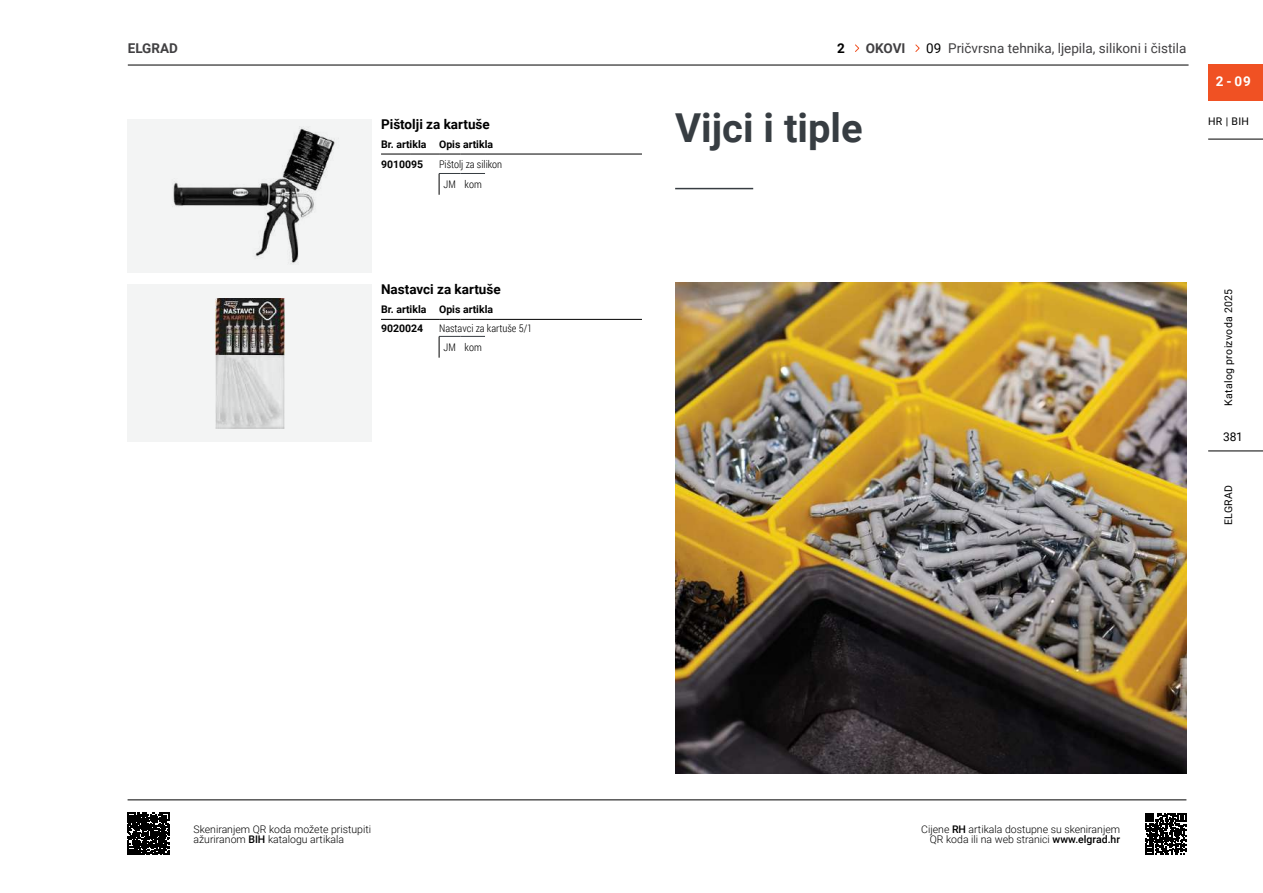
<style>
.page{position:relative;width:1263px;height:893px;background:#fff}
.page>*{position:absolute;margin:0;border:0;box-sizing:border-box;transform-origin:0 0}
.t1{font:700 39.9px "Roboto";color:#373d42}
.t2{font:13.5px "Roboto";color:#414042}
.t3{font:700 13.5px "Roboto";color:#000}
.t4{font:700 13.5px "Roboto";color:#414042}
.t5{font:700 13.5px "Roboto";color:#fff}
.t6{font:12px "Roboto";color:#000}
.t7{font:300 10.5px/10.5px "Roboto";color:#000;text-align:right}
.t8{font:700 10.5px/20.2px "Roboto";color:#000}
.t9{font:300 10.5px/20.4px "Roboto Condensed";color:#000}
.t10{font:10.5px "Roboto";letter-spacing:.03em;color:#000}
.s1{color:#000}
.s2{font-weight:500}
</style>
<div class="page">
<svg style="left:855px;top:44px;width:5px;height:8px"></svg>
<svg style="left:915px;top:44px;width:5px;height:8px"></svg>
<hr style="left:128px;top:65px;width:1060px;height:1px;background:#000">
<hr style="left:1208px;top:139px;width:55px;height:1px;background:#000">
<hr style="left:1208px;top:451px;width:55px;height:1px;background:#000">
<div style="left:1208px;top:64px;width:55px;height:36px;background:#f05123"></div>
<hr style="left:128px;top:800px;width:1058px;height:1px;background:#000">
<svg style="left:1145px;top:813px;width:41px;height:41px"></svg>
<svg style="left:127px;top:813px;width:42px;height:42px;background:#242424"></svg>
<div style="left:128px;top:119px;width:244px;height:154px;background:#f3f4f4"></div>
<svg style="left:381px;top:154px;width:104px;height:1px"></svg>
<hr style="left:485px;top:154px;width:157px;height:1px;background:#000">
<svg style="left:439px;top:173px;width:46px;height:22px"></svg>
<img style="left:172px;top:127px;width:163px;height:137px">
<div style="left:128px;top:284px;width:244px;height:158px;background:#f3f4f4"></div>
<svg style="left:381px;top:319px;width:104px;height:1px"></svg>
<hr style="left:485px;top:319px;width:157px;height:1px;background:#000">
<svg style="left:439px;top:336px;width:46px;height:22px"></svg>
<img style="left:215px;top:298px;width:69px;height:130px">
<img style="left:675px;top:283px;width:511px;height:491px">
<hr style="left:675px;top:188px;width:78px;height:1px;background:#373d42">
<p class="t4" style="left:128px;top:38px;width:52px">ELGRAD</p>
<p class="t3" style="left:837px;top:38px;width:9px">2</p>
<p class="t4" style="left:866px;top:38px;width:41px">OKOVI</p>
<p class="t2" style="left:926px;top:38px;width:262px"><span class="s1">09</span> Pričvrsna tehnika, ljepila, silikoni i čistila</p>
<p class="t5" style="left:1216px;top:71px;width:37px">2 - 09</p>
<h1 class="t1" style="left:675px;top:100px;width:189px">Vijci i tiple</h1>
<p class="t3" style="left:381px;top:115px;width:110px">Pištolji za kartuše</p>
<p class="t10" style="left:1208px;top:114px;width:42px">HR | BIH</p>
<p class="t8" style="left:381px;top:133px;width:114px">Br. artikla Opis artikla<br>9010095</p>
<p class="t9" style="left:443px;top:153px;width:60px;text-indent:-4px">Pištolj za silikon<br>JM kom</p>
<p class="t3" style="left:381px;top:280px;width:121px">Nastavci za kartuše</p>
<p class="t8" style="left:381px;top:299px;width:114px;line-height:18.9px">Br. artikla Opis artikla<br>9020024</p>
<p class="t9" style="left:443px;top:318px;width:90px;line-height:19.2px;text-indent:-4px">Nastavci za kartuše 5/1<br>JM kom</p>
<p class="t7" style="left:194px;top:823px;width:179px;text-align:left">Skeniranjem QR koda možete pristupiti ažuriranom <span class="s2">BIH</span> katalogu artikala</p>
<p class="t10" style="left:1221px;top:406px;width:118px;rotate:-90deg">Katalog proizvoda 2025</p>
<p class="t6" style="left:1223px;top:428px;width:21px">381</p>
<p class="t10" style="left:1221px;top:525px;width:42px;rotate:-90deg">ELGRAD</p>
<p class="t7" style="left:921px;top:823px;width:200px">Cijene <span class="s2">RH</span> artikala dostupne su skeniranjem<br>QR koda ili na web stranici <span class="s2">www.elgrad.hr</span></p>
</div>
